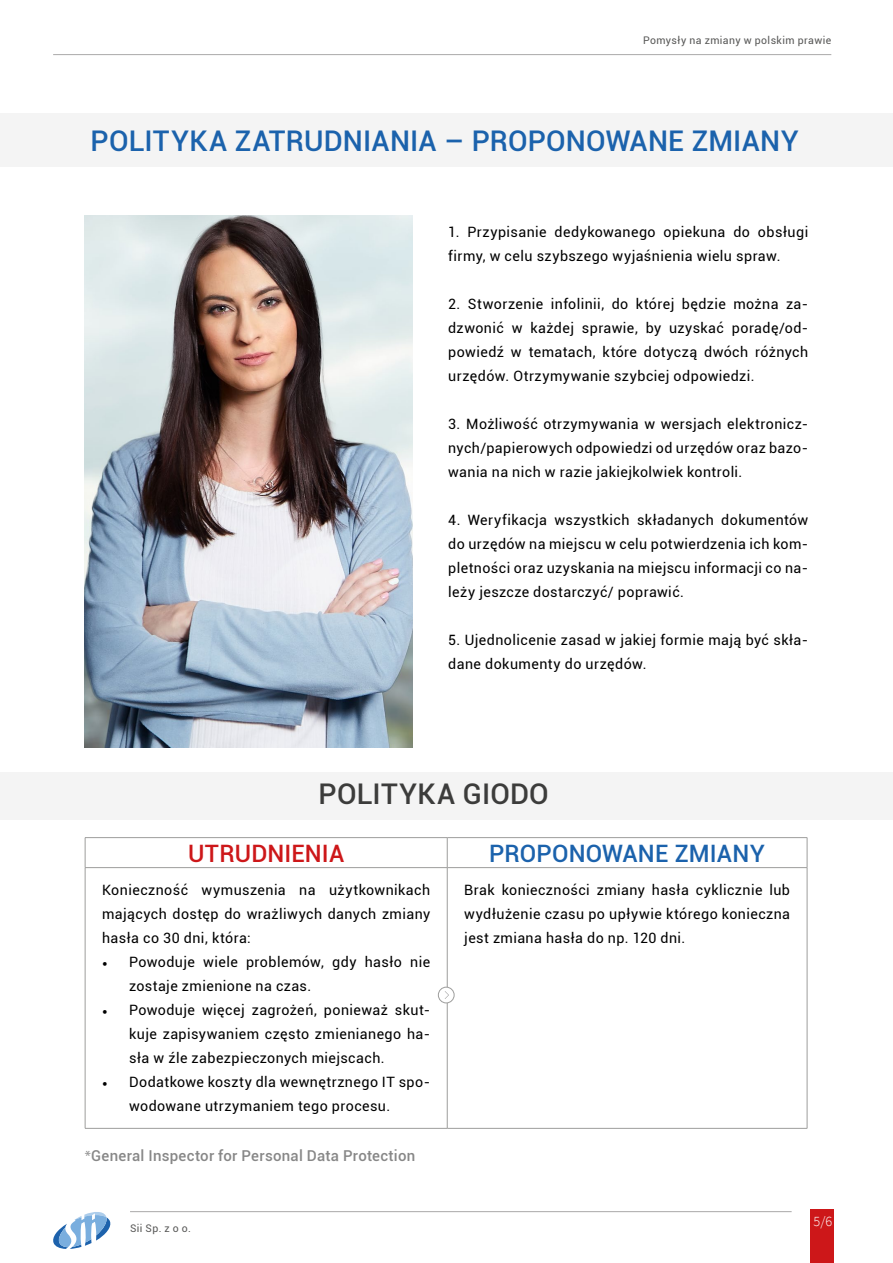
<style>
.page{position:relative;width:893px;height:1263px;background:#fff}
.page>*{position:absolute;margin:0;border:0;box-sizing:border-box;transform-origin:0 0}
.t1{font:500 28.5px "Roboto";letter-spacing:.005em;color:#1b62ac}
.t2{font:500 28.5px "Roboto";letter-spacing:.005em;color:#3c3c3b}
.t3{font:500 24px "Roboto";letter-spacing:.01em;color:#1b62ac}
.t4{font:500 24px "Roboto";letter-spacing:.005em;color:#cd1719}
.t5{font:500 15px "Roboto";letter-spacing:.015em;color:#878787}
.t6{font:14.25px/24px "Roboto";letter-spacing:.03em;color:#000;text-align:justify}
.t7{font:300 14.25px "Source Sans Pro";color:#fff}
.t8{font:10.5px "Roboto";letter-spacing:.04em;color:#575756}
.s1{font-family:"Minion Pro"}
.s2{font-family:"Myriad Pro";font-weight:400}
</style>
<div class="page">
<div style="left:811px;top:1209px;width:23px;height:54px;background:#cd1719"></div>
<hr style="left:130px;top:1211px;width:662px;height:1px;background:#b3b2b2">
<hr style="left:53px;top:54px;width:778px;height:1px;background:#b3b2b2">
<svg style="left:53px;top:1212px;width:57px;height:37px"></svg>
<img style="left:85px;top:215px;width:327px;height:532px">
<div style="left:0;top:113px;width:893px;height:54px;background:#f4f4f4"></div>
<div style="left:0;top:772px;width:893px;height:47px;background:#f4f4f4"></div>
<hr style="left:85px;top:837px;width:362px;height:1px;background:#9d9d9c">
<hr style="left:447px;top:837px;width:360px;height:1px;background:#9d9d9c">
<svg style="left:85px;top:838px;width:1px;height:29px"></svg>
<svg style="left:807px;top:838px;width:1px;height:29px"></svg>
<hr style="left:85px;top:868px;width:1px;height:260px;background:#9d9d9c">
<hr style="left:807px;top:868px;width:1px;height:260px;background:#9d9d9c">
<svg style="left:447px;top:838px;width:1px;height:29px"></svg>
<hr style="left:447px;top:868px;width:1px;height:260px;background:#9d9d9c">
<hr style="left:85px;top:1128px;width:362px;height:1px;background:#9d9d9c">
<hr style="left:447px;top:1128px;width:360px;height:1px;background:#9d9d9c">
<hr style="left:85px;top:867px;width:362px;height:1px;background:#9d9d9c">
<hr style="left:447px;top:867px;width:360px;height:1px;background:#9d9d9c">
<div style="left:438px;top:987px;width:16px;height:16px;background:#fff;border-radius:50%"></div>
<div style="left:438px;top:987px;width:16px;height:16px;border:1px solid #9d9d9c;border-radius:50%"></div>
<svg style="left:445px;top:991px;width:4px;height:8px"></svg>
<p class="t8" style="left:643px;top:33px;width:190px">Pomysły na zmiany w polskim prawie</p>
<h1 class="t1" style="left:90px;top:121px;width:710px">POLITYKA ZATRUDNIANIA – PROPONOWANE ZMIANY</h1>
<p class="t6" style="left:448px;top:220px;width:361px">1. Przypisanie dedykowanego opiekuna do obsługi firmy, w celu szybszego wyjaśnienia wielu spraw.</p>
<p class="t6" style="left:448px;top:292px;width:361px">2. Stworzenie infolinii, do której będzie można za&shy;dzwonić w każdej sprawie, by uzyskać poradę/od&shy;powiedź w tematach, które dotyczą dwóch różnych urzędów. Otrzymywanie szybciej odpowiedzi.</p>
<p class="t6" style="left:448px;top:411px;width:361px">3. Możliwość otrzymywania w wersjach elektronicz&shy;nych/papierowych odpowiedzi od urzędów oraz bazo&shy;wania na nich w razie jakiejkolwiek kontroli.</p>
<p class="t6" style="left:448px;top:507px;width:361px">4. Weryfikacja wszystkich składanych dokumentów do urzędów na miejscu w celu potwierdzenia ich kom&shy;pletności oraz uzyskania na miejscu informacji co na&shy;leży jeszcze dostarczyć/ poprawić.</p>
<p class="t6" style="left:448px;top:627px;width:361px">5. Ujednolicenie zasad w jakiej formie mają być skła&shy;dane dokumenty do urzędów.</p>
<h1 class="t2" style="left:319px;top:774px;width:232px">POLITYKA GIODO</h1>
<h2 class="t4" style="left:188px;top:836px;width:158px">UTRUDNIENIA</h2>
<h2 class="t3" style="left:489px;top:836px;width:277px">PROPONOWANE ZMIANY</h2>
<p class="t6" style="left:102px;top:878px;width:330px">Konieczność wymuszenia na użytkownikach mających dostęp do wrażliwych danych zmiany hasła co 30 dni, która:</p>
<p class="t6" style="left:129px;top:950px;width:303px;text-indent:-27px"><span class="s1">•</span> Powoduje wiele problemów, gdy hasło nie zostaje zmienione na czas.</p>
<p class="t6" style="left:129px;top:998px;width:303px;text-indent:-27px"><span class="s1">•</span> Powoduje więcej zagrożeń, ponieważ skut&shy;kuje zapisywaniem często zmienianego ha&shy;sła w źle zabezpieczonych miejscach.</p>
<p class="t6" style="left:129px;top:1070px;width:303px;text-indent:-27px"><span class="s1">•</span> Dodatkowe koszty dla wewnętrznego IT spo&shy;wodowane utrzymaniem tego procesu.</p>
<p class="t6" style="left:464px;top:878px;width:327px">Brak konieczności zmiany hasła cyklicznie lub wydłużenie czasu po upływie którego konieczna jest zmiana hasła do np. 120 dni.</p>
<p class="t5" style="left:85px;top:1145px;width:332px"><span class="s2">*</span>General Inspector for Personal Data Protection</p>
<p class="t8" style="left:130px;top:1220px;width:63px">Sii Sp. z o o.</p>
<p class="t7" style="left:813px;top:1212px;width:20px">5/6</p>
</div>
